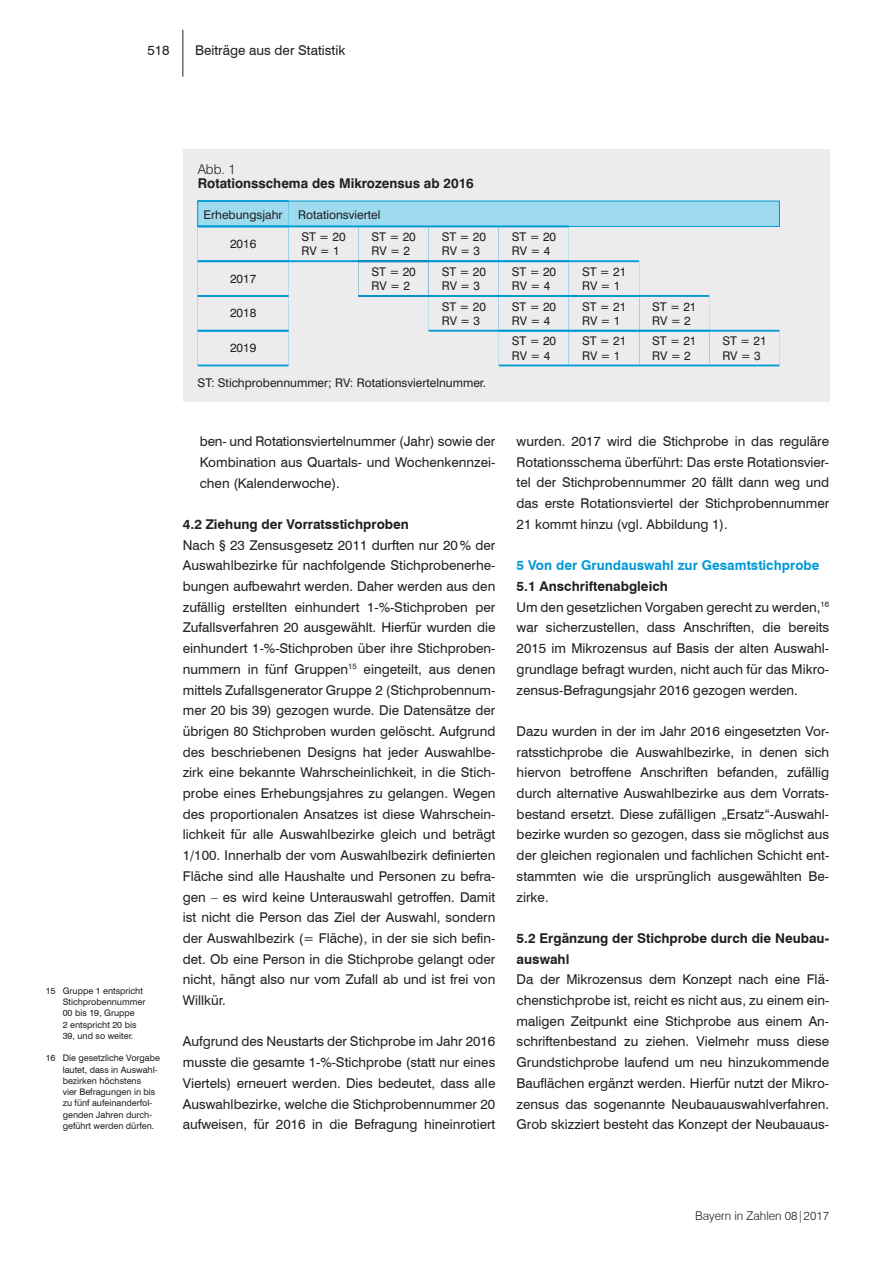
<style>
.page{position:relative;width:893px;height:1263px;background:#fff}
.page>*{position:absolute;margin:0;border:0;box-sizing:border-box;transform-origin:0 0}
.t1{font:13.5px/20.7px "Swiss 721 BT";color:#231f20;text-align:justify}
.t2{font:700 13.5px/20.7px "Swiss 721 BT";color:#231f20}
.t3{font:700 13.5px "Swiss 721 BT";color:#0099d5}
.t4{font:300 13.5px "Swiss 721 BT";color:#231f20}
.t5{font:12px/14.4px "Swiss 721 BT";color:#231f20}
.t6{font:300 12px "Swiss 721 BT";color:#231f20}
.t7{font:9px/11.2px "Swiss 721 BT";color:#231f20}
.s1{font-weight:700}
</style>
<div class="page">
<hr style="left:182px;top:30px;width:1px;height:47px;background:#231f20">
<div style="left:183px;top:149px;width:646px;height:252px;background:#ececee"></div>
<div style="left:198px;top:201px;width:581px;height:25px;background:#9edbee"></div>
<div style="left:198px;top:201px;width:90px;height:25px;border:1px solid #0099d5"></div>
<div style="left:198px;top:226px;width:90px;height:35px;border:1px solid #0099d5"></div>
<div style="left:198px;top:261px;width:90px;height:35px;border:1px solid #0099d5"></div>
<div style="left:198px;top:296px;width:90px;height:35px;border:1px solid #0099d5"></div>
<div style="left:198px;top:331px;width:90px;height:34px;border:1px solid #0099d5"></div>
<div style="left:288px;top:226px;width:70px;height:35px;border:1px solid #0099d5"></div>
<div style="left:358px;top:226px;width:71px;height:35px;border:1px solid #0099d5"></div>
<div style="left:358px;top:261px;width:71px;height:35px;border:1px solid #0099d5"></div>
<div style="left:429px;top:226px;width:70px;height:35px;border:1px solid #0099d5"></div>
<div style="left:429px;top:261px;width:70px;height:35px;border:1px solid #0099d5"></div>
<div style="left:429px;top:296px;width:70px;height:35px;border:1px solid #0099d5"></div>
<div style="left:499px;top:226px;width:70px;height:35px;border:1px solid #0099d5"></div>
<div style="left:499px;top:261px;width:70px;height:35px;border:1px solid #0099d5"></div>
<div style="left:499px;top:296px;width:70px;height:35px;border:1px solid #0099d5"></div>
<div style="left:499px;top:331px;width:70px;height:34px;border:1px solid #0099d5"></div>
<div style="left:569px;top:261px;width:70px;height:35px;border:1px solid #0099d5"></div>
<div style="left:569px;top:296px;width:70px;height:35px;border:1px solid #0099d5"></div>
<div style="left:569px;top:331px;width:70px;height:34px;border:1px solid #0099d5"></div>
<div style="left:639px;top:296px;width:70px;height:35px;border:1px solid #0099d5"></div>
<div style="left:639px;top:331px;width:70px;height:34px;border:1px solid #0099d5"></div>
<p class="t1" style="left:147px;top:40px;width:24px">518</p>
<p class="t1" style="left:195px;top:40px;width:152px">Beiträge aus der Statistik</p>
<p class="t7" style="left:63px;top:985px;width:84px;text-indent:-17px">15 Gruppe 1 entspricht<br>Stichprobennummer<br>00 bis 19, Gruppe<br>2 entspricht 20 bis<br>39, und so weiter.</p>
<p class="t7" style="left:63px;top:1052px;width:99px;text-indent:-17px">16 Die gesetzliche Vorgabe lautet, dass in Auswahl&shy;bezirken höchstens<br>vier Befragungen in bis zu fünf aufeinanderfol&shy;genden Jahren durch&shy;geführt werden dürfen.</p>
<p class="t4" style="left:198px;top:161px;width:39px">Abb. 1</p>
<p class="t2" style="left:198px;top:173px;width:278px">Rotationsschema des Mikrozensus ab 2016</p>
<p class="t5" style="left:204px;top:207px;width:81px">Erhebungsjahr</p>
<p class="t5" style="left:298px;top:203px;width:84px;line-height:22.5px">Rotationsviertel<br>ST = 20</p>
<p class="t5" style="left:301px;top:244px;width:40px">RV = 1</p>
<p class="t5" style="left:372px;top:229px;width:46px">ST = 20<br>RV = 2</p>
<p class="t5" style="left:372px;top:264px;width:46px">ST = 20<br>RV = 2</p>
<p class="t5" style="left:442px;top:229px;width:46px">ST = 20<br>RV = 3</p>
<p class="t5" style="left:442px;top:264px;width:46px">ST = 20<br>RV = 3</p>
<p class="t5" style="left:442px;top:299px;width:46px">ST = 20<br>RV = 3</p>
<p class="t5" style="left:230px;top:236px;width:28px">2016</p>
<p class="t5" style="left:230px;top:271px;width:28px">2017</p>
<p class="t5" style="left:230px;top:306px;width:28px">2018</p>
<p class="t5" style="left:230px;top:341px;width:28px">2019</p>
<p class="t5" style="left:198px;top:376px;width:290px">ST: Stichprobennummer; RV: Rotationsviertelnummer.</p>
<p class="t5" style="left:512px;top:230px;width:46px">ST = 20<br>RV = 4</p>
<p class="t5" style="left:512px;top:264px;width:46px">ST = 20<br>RV = 4</p>
<p class="t5" style="left:512px;top:299px;width:46px">ST = 20<br>RV = 4</p>
<p class="t5" style="left:512px;top:334px;width:46px">ST = 20<br>RV = 4</p>
<p class="t5" style="left:582px;top:264px;width:46px">ST = 21<br>RV = 1</p>
<p class="t5" style="left:582px;top:299px;width:46px">ST = 21<br>RV = 1</p>
<p class="t5" style="left:582px;top:334px;width:46px">ST = 21<br>RV = 1</p>
<p class="t5" style="left:652px;top:299px;width:46px">ST = 21<br>RV = 2</p>
<p class="t5" style="left:652px;top:334px;width:46px">ST = 21<br>RV = 2</p>
<p class="t5" style="left:722px;top:334px;width:46px">ST = 21<br>RV = 3</p>
<p class="t1" style="left:200px;top:431px;width:297px">ben- und Rotationsviertelnummer (Jahr) sowie der Kombination aus Quartals- und Wochenkennzei&shy;chen (Kalenderwoche).</p>
<p class="t2" style="left:183px;top:514px;width:228px">4.2 Ziehung der Vorratsstichproben</p>
<p class="t1" style="left:183px;top:534px;width:314px">Nach § 23 Zensusgesetz 2011 durften nur 20% der Auswahlbezirke für nachfolgende Stichprobenerhe&shy;bungen aufbewahrt werden. Daher werden aus den zufällig erstellten einhundert 1-%-Stichproben per Zufallsverfahren 20 ausgewählt. Hierfür wurden die einhundert 1-%-Stichproben über ihre Stichproben&shy;nummern in fünf Gruppen<sup>15</sup> eingeteilt, aus denen mittels Zufallsgenerator Gruppe 2 (Stichprobennum&shy;mer 20 bis 39) gezogen wurde. Die Datensätze der übrigen 80 Stichproben wurden gelöscht. Aufgrund des beschriebenen Designs hat jeder Auswahlbe&shy;zirk eine bekannte Wahrscheinlichkeit, in die Stich&shy;probe eines Erhebungsjahres zu gelangen. Wegen des proportionalen Ansatzes ist diese Wahrschein&shy;lichkeit für alle Auswahlbezirke gleich und beträgt 1/100. Innerhalb der vom Auswahlbezirk definierten Fläche sind alle Haushalte und Personen zu befra&shy;gen – es wird keine Unterauswahl getroffen. Damit ist nicht die Person das Ziel der Auswahl, sondern der Auswahlbezirk (= Fläche), in der sie sich befin&shy;det. Ob eine Person in die Stichprobe gelangt oder nicht, hängt also nur vom Zufall ab und ist frei von Willkür.</p>
<p class="t1" style="left:183px;top:1031px;width:314px">Aufgrund des Neustarts der Stichprobe im Jahr 2016 musste die gesamte 1-%-Stichprobe (statt nur eines Viertels) erneuert werden. Dies bedeutet, dass alle Auswahlbezirke, welche die Stichprobennummer 20 aufweisen, für 2016 in die Befragung hineinrotiert</p>
<p class="t1" style="left:517px;top:431px;width:314px">wurden. 2017 wird die Stichprobe in das reguläre Rotationsschema überführt: Das erste Rotationsvier&shy;tel der Stichprobennummer 20 fällt dann weg und das erste Rotationsviertel der Stichprobennummer 21 kommt hinzu (vgl. Abbildung 1).</p>
<p class="t3" style="left:517px;top:557px;width:304px">5 Von der Grundauswahl zur Gesamtstichprobe</p>
<p class="t1" style="left:517px;top:576px;width:314px;text-align:left"><span class="s1">5.1 Anschriftenabgleich<br></span>Um den gesetzlichen Vorgaben gerecht zu werden,<sup>16 </sup>war sicherzustellen, dass Anschriften, die bereits 2015 im Mikrozensus auf Basis der alten Auswahl&shy;grundlage befragt wurden, nicht auch für das Mikro&shy;zensus-Befragungsjahr 2016 gezogen werden.</p>
<p class="t1" style="left:517px;top:721px;width:314px">Dazu wurden in der im Jahr 2016 eingesetzten Vor&shy;ratsstichprobe die Auswahlbezirke, in denen sich hiervon betroffene Anschriften befanden, zufällig durch alternative Auswahlbezirke aus dem Vorrats&shy;bestand ersetzt. Diese zufälligen „Ersatz“-Auswahl&shy;bezirke wurden so gezogen, dass sie möglichst aus der gleichen regionalen und fachlichen Schicht ent&shy;stammten wie die ursprünglich ausgewählten Be&shy;zirke.</p>
<p class="t2" style="left:517px;top:928px;width:314px">5.2 Ergänzung der Stichprobe durch die Neubau&shy;auswahl</p>
<p class="t1" style="left:517px;top:969px;width:314px">Da der Mikrozensus dem Konzept nach eine Flä&shy;chenstichprobe ist, reicht es nicht aus, zu einem ein&shy;maligen Zeitpunkt eine Stichprobe aus einem An&shy;schriftenbestand zu ziehen. Vielmehr muss diese Grundstichprobe laufend um neu hinzukommende Bauflächen ergänzt werden. Hierfür nutzt der Mikro&shy;zensus das sogenannte Neubauauswahlverfahren.<br>Grob skizziert besteht das Konzept der Neubauaus-</p>
<p class="t6" style="left:695px;top:1209px;width:136px">Bayern in Zahlen 08|2017</p>
</div>
